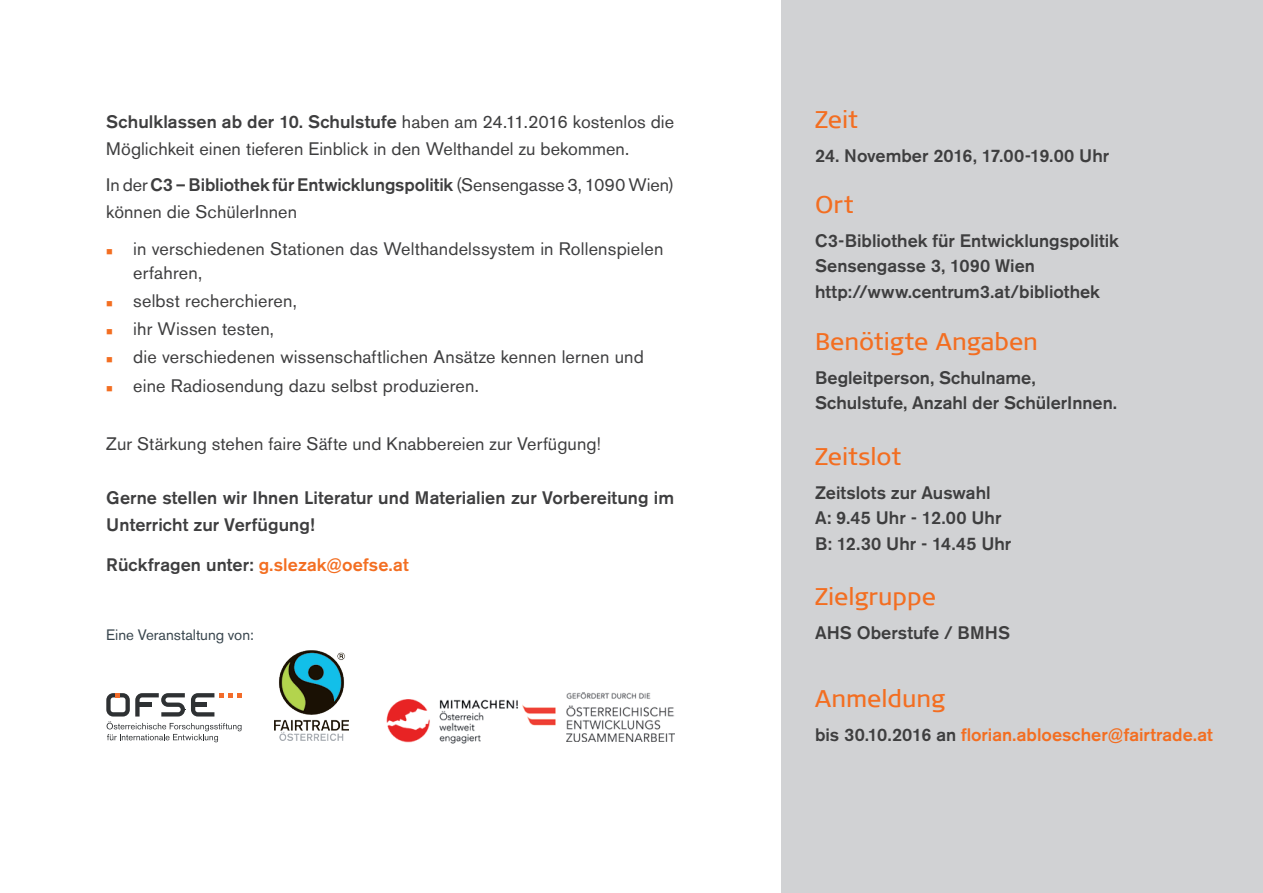
<style>
.page{position:relative;width:1263px;height:893px;background:#fff}
.page>*{position:absolute;margin:0;border:0;box-sizing:border-box;transform-origin:0 0}
.t1{font:24px "Signa Normal";color:#f36e21}
.t2{font:18px/28.2px "Akzidenz Grotesk BE";letter-spacing:.01em;color:#3e3e3f}
.t3{font:500 18px/25.5px "Akzidenz Grotesk BE";color:#3e3e3f}
.t4{font:500 18px "Akzidenz Grotesk BE";color:#f36e21}
.t5{font:15px "Akzidenz Grotesk BE";letter-spacing:-.005em;color:#38454d}
.s1{font-weight:500}
.s2{color:#3e3e3f}
</style>
<div class="page">
<div style="left:781px;top:0;width:482px;height:893px;background:#d1d2d4"></div>
<svg style="left:106px;top:693px;width:136px;height:49px"></svg>
<img style="left:522px;top:692px;width:152px;height:49px">
<img style="left:274px;top:650px;width:74px;height:91px">
<img style="left:386px;top:699px;width:132px;height:45px">
<p class="t2" style="left:106px;top:108px;width:569px;line-height:27px"><span class="s1">Schulklassen ab der 10. Schulstufe</span> haben am 24.11.2016 kostenlos die<br>Möglichkeit einen tieferen Einblick in den Welthandel zu bekommen.</p>
<p class="t2" style="left:106px;top:171px;width:569px;line-height:27px">In der <span class="s1">C3 – Bibliothek für Entwicklungspolitik</span> (Sensengasse 3, 1090 Wien) können die SchülerInnen</p>
<p class="t2" style="left:133px;top:236px;width:532px;line-height:24px">in verschiedenen Stationen das Welthandelssystem in Rollenspielen erfahren,</p>
<p class="t2" style="left:133px;top:286px;width:512px">selbst recherchieren,<br>ihr Wissen testen,<br>die verschiedenen wissenschaftlichen Ansätze kennen lernen und eine Radiosendung dazu selbst produzieren.</p>
<p class="t2" style="left:106px;top:429px;width:496px">Zur Stärkung stehen faire Säfte und Knabbereien zur Verfügung!</p>
<p class="t3" style="left:106px;top:484px;width:569px;line-height:27px">Gerne stellen wir Ihnen Literatur und Materialien zur Vorbereitung im<br>Unterricht zur Verfügung!</p>
<p class="t4" style="left:106px;top:553px;width:304px"><span class="s2">Rückfragen unter:</span> g.slezak@oefse.at</p>
<p class="t5" style="left:106px;top:625px;width:149px">Eine Veranstaltung von:</p>
<h1 class="t1" style="left:815px;top:106px;width:45px">Zeit</h1>
<p class="t3" style="left:815px;top:143px;width:296px">24. November 2016, 17.00-19.00 Uhr</p>
<h1 class="t1" style="left:815px;top:191px;width:40px">Ort</h1>
<p class="t3" style="left:815px;top:228px;width:305px">C3-Bibliothek für Entwicklungspolitik<br>Sensengasse 3, 1090 Wien http://www.centrum3.at/bibliothek</p>
<h1 class="t1" style="left:815px;top:328px;width:224px">Benötigte Angaben</h1>
<p class="t3" style="left:815px;top:365px;width:303px">Begleitperson, Schulname,<br>Schulstufe, Anzahl der SchülerInnen.</p>
<h1 class="t1" style="left:815px;top:443px;width:88px">Zeitslot</h1>
<p class="t3" style="left:815px;top:480px;width:198px">Zeitslots zur Auswahl<br>A: 9.45 Uhr - 12.00 Uhr<br>B: 12.30 Uhr - 14.45 Uhr</p>
<h1 class="t1" style="left:815px;top:583px;width:122px">Zielgruppe</h1>
<p class="t3" style="left:815px;top:620px;width:196px">AHS Oberstufe / BMHS</p>
<h1 class="t1" style="left:815px;top:685px;width:132px">Anmeldung</h1>
<p class="t4" style="left:815px;top:724px;width:399px"><span class="s2">bis 30.10.2016 an</span> florian.abloescher@fairtrade.at</p>
</div>
